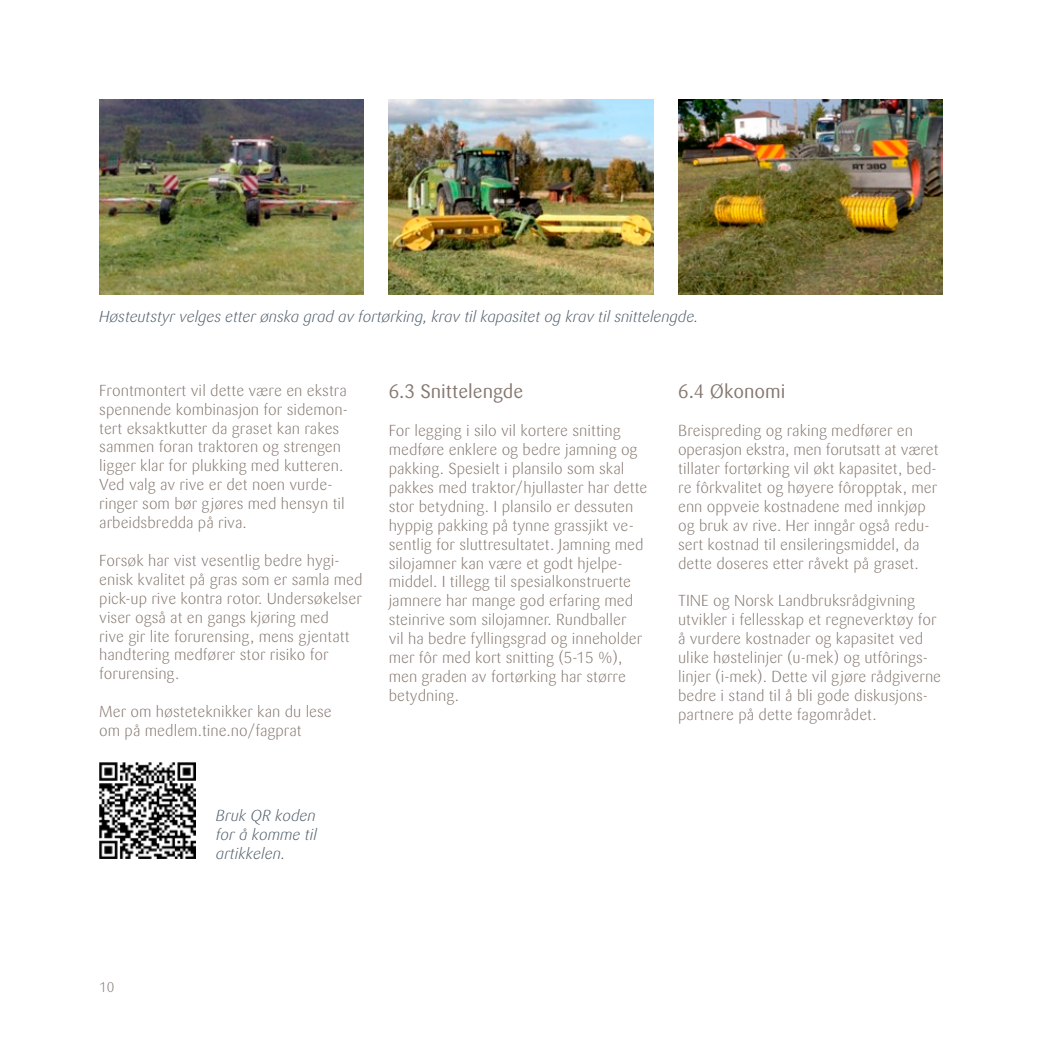
<style>
.page{position:relative;width:1042px;height:1042px;background:#fff}
.page>*{position:absolute;margin:0;border:0;box-sizing:border-box;transform-origin:0 0}
.t1{font:300 19.25px "TINE Sari";color:#85776f}
.t2{font:300 15.75px/18.9px "TINE Sari";color:#85776f}
.t3{font:italic 300 15.75px/18.9px "TINE Sari";letter-spacing:-.01em;color:#515f6b;text-align:justify}
.t4{font:300 14px "TINE Sari";color:#85776f}
</style>
<div class="page">
<img style="left:99px;top:99px;width:265px;height:195px">
<img style="left:389px;top:99px;width:264px;height:195px">
<img style="left:678px;top:99px;width:265px;height:195px">
<img style="left:99px;top:762px;width:96px;height:96px">
<p class="t3" style="left:99px;top:308px;width:600px">Høsteutstyr velges etter ønska grad av fortørking, krav til kapasitet og krav til snittelengde.</p>
<p class="t2" style="left:99px;top:381px;width:250px">Frontmontert vil dette være en ekstra spennende kombinasjon for sidemon&shy;tert eksaktkutter da graset kan rakes sammen foran traktoren og strengen ligger klar for plukking med kutteren.<br>Ved valg av rive er det noen vurde&shy;ringer som bør gjøres med hensyn til arbeidsbredda på riva.</p>
<p class="t2" style="left:99px;top:551px;width:265px">Forsøk har vist vesentlig bedre hygi&shy;enisk kvalitet på gras som er samla med pick-up rive kontra rotor. Undersøkelser viser også at en gangs kjøring med<br>rive gir lite forurensing, mens gjentatt handtering medfører stor risiko for forurensing.</p>
<p class="t2" style="left:99px;top:702px;width:234px">Mer om høsteteknikker kan du lese om på medlem.tine.no/fagprat</p>
<p class="t1" style="left:389px;top:380px;width:136px">6.3 Snittelengde</p>
<p class="t2" style="left:389px;top:421px;width:260px">For legging i silo vil kortere snitting medføre enklere og bedre jamning og pakking. Spesielt i plansilo som skal pakkes med traktor/hjullaster har dette stor betydning. I plansilo er dessuten hyppig pakking på tynne grassjikt ve&shy;sentlig for sluttresultatet. Jamning med silojamner kan være et godt hjelpe&shy;middel. I tillegg til spesialkonstruerte jamnere har mange god erfaring med steinrive som silojamner. Rundballer<br>vil ha bedre fyllingsgrad og inneholder mer fôr med kort snitting (5-15 %), men graden av fortørking har større betydning.</p>
<p class="t3" style="left:216px;top:806px;width:103px">Bruk QR koden for å komme til artikkelen.</p>
<p class="t1" style="left:678px;top:380px;width:109px">6.4 Økonomi</p>
<p class="t2" style="left:678px;top:421px;width:262px">Breispreding og raking medfører en operasjon ekstra, men forutsatt at været tillater fortørking vil økt kapasitet, bed&shy;re fôrkvalitet og høyere fôropptak, mer enn oppveie kostnadene med innkjøp og bruk av rive. Her inngår også redu&shy;sert kostnad til ensileringsmiddel, da dette doseres etter råvekt på graset.</p>
<p class="t2" style="left:678px;top:592px;width:265px">TINE og Norsk Landbruksrådgivning utvikler i fellesskap et regneverktøy for å vurdere kostnader og kapasitet ved ulike høstelinjer (u-mek) og utfôrings&shy;linjer (i-mek). Dette vil gjøre rådgiverne bedre i stand til å bli gode diskusjons&shy;partnere på dette fagområdet.</p>
<p class="t4" style="left:99px;top:979px;width:17px">10</p>
</div>
